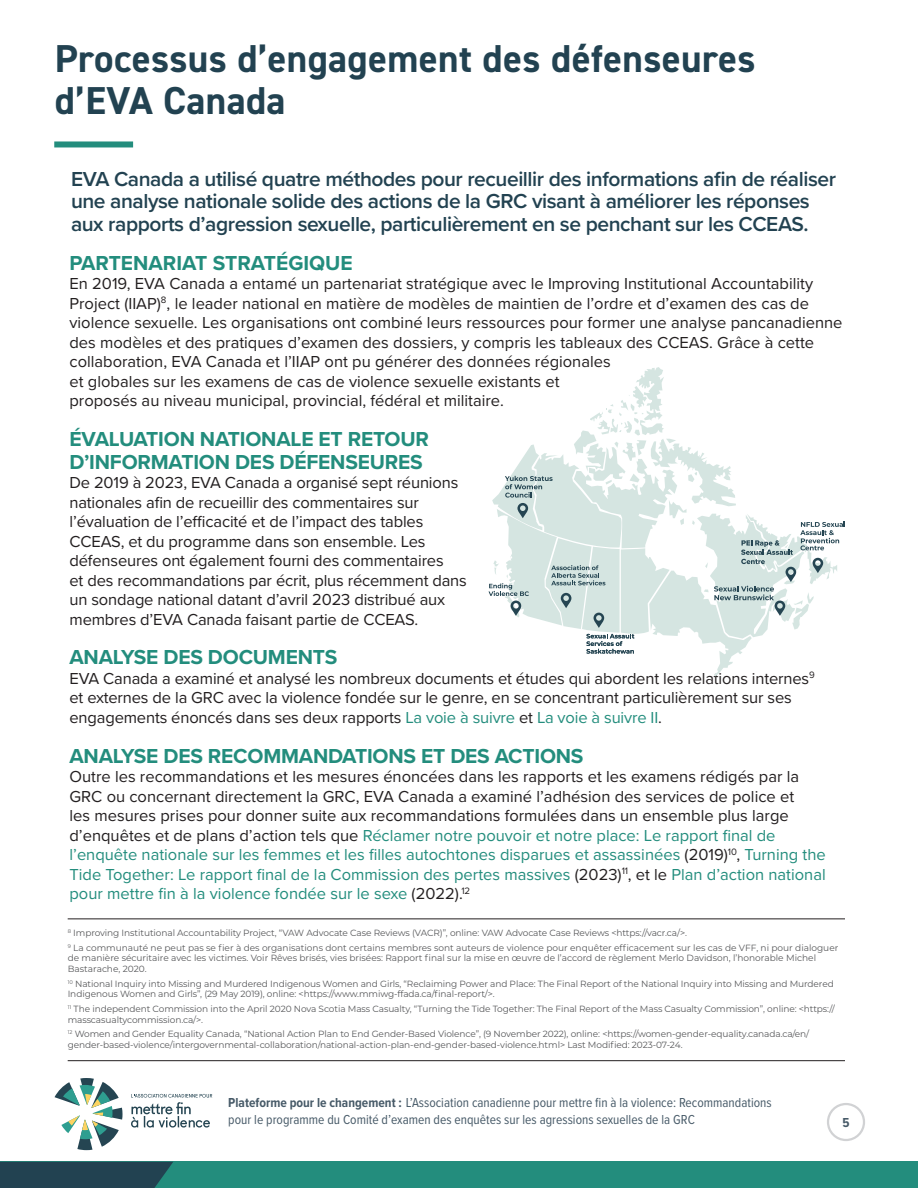
<style>
.page{position:relative;width:918px;height:1188px;background:#fff}
.page>*{position:absolute;margin:0;border:0;box-sizing:border-box;transform-origin:0 0}
.t1{font:700 39px/42px "DIN2014";letter-spacing:.01em;color:#224251}
.t2{font:600 21px/22.5px "Proxima Nova";letter-spacing:-.02em;color:#224251}
.t3{font:700 21px/22.5px "Proxima Nova";letter-spacing:-.01em;color:#238d7d}
.t4{font:16.5px/19.5px "Proxima Nova";color:#231f20}
.t5{font:13.5px/16.5px "Proxima Nova Cond";color:#475a68}
.t6{font:700 13.5px "Proxima Nova Cond";color:#475a68}
.t7{font:9px/10.5px "Montserrat";letter-spacing:-.01em;color:#57585a}
.s1{color:#238d7d}
.s2{font-weight:700}
</style>
<div class="page">
<svg style="left:55px;top:1078px;width:68px;height:72px"></svg>
<svg style="left:131px;top:1094px;width:81px;height:34px"></svg>
<div style="left:827px;top:1103px;width:38px;height:38px;border:2px solid #d1d2d4;border-radius:50%"></div>
<div style="left:0;top:1162px;width:918px;height:26px;background:#238d7d"></div>
<div style="left:0;top:1162px;width:173px;height:26px;background:#224251"></div>
<div style="left:54px;top:141px;width:79px;height:6px;background:#238d7d"></div>
<hr style="left:68px;top:918px;width:777px;height:1px;background:#231f20">
<hr style="left:68px;top:1060px;width:777px;height:1px;background:#231f20">
<svg style="left:489px;top:367px;width:356px;height:309px"></svg>
<p class="t1" style="left:55px;top:37px;width:702px">Processus d’engagement des défenseures d’EVA Canada</p>
<p class="t2" style="left:71px;top:167px;width:767px">EVA Canada a utilisé quatre méthodes pour recueillir des informations afin de réaliser une analyse nationale solide des actions de la GRC visant à améliorer les réponses aux rapports d’agression sexuelle, particulièrement en se penchant sur les CCEAS.</p>
<p class="t3" style="left:70px;top:251px;width:285px">PARTENARIAT STRATÉGIQUE</p>
<p class="t4" style="left:70px;top:273px;width:775px">En 2019, EVA Canada a entamé un partenariat stratégique avec le Improving Institutional Accountability Project (IIAP)<sup>8</sup>, le leader national en matière de modèles de maintien de l’ordre et d’examen des cas de violence sexuelle. Les organisations ont combiné leurs ressources pour former une analyse pancanadienne des modèles et des pratiques d’examen des dossiers, y compris les tableaux des CCEAS. Grâce à cette collaboration, EVA Canada et l’IIAP ont pu générer des données régionales<br>et globales sur les examens de cas de violence sexuelle existants et<br>proposés au niveau municipal, provincial, fédéral et militaire.</p>
<p class="t3" style="left:70px;top:427px;width:361px">ÉVALUATION NATIONALE ET RETOUR<br>D’INFORMATION DES DÉFENSEURES</p>
<p class="t4" style="left:70px;top:472px;width:399px">De 2019 à 2023, EVA Canada a organisé sept réunions nationales afin de recueillir des commentaires sur l’évaluation de l’efficacité et de l’impact des tables CCEAS, et du programme dans son ensemble. Les défenseures ont également fourni des commentaires<br>et des recommandations par écrit, plus récemment dans un sondage national datant d’avril 2023 distribué aux membres d’EVA Canada faisant partie de CCEAS.</p>
<p class="t3" style="left:70px;top:646px;width:269px">ANALYSE DES DOCUMENTS</p>
<p class="t4" style="left:70px;top:668px;width:747px">EVA Canada a examiné et analysé les nombreux documents et études qui abordent les relations internes<sup>9 </sup>et externes de la GRC avec la violence fondée sur le genre, en se concentrant particulièrement sur ses engagements énoncés dans ses deux rapports <span class="s1">La voie à suivre</span> et <span class="s1">La voie à suivre II</span>.</p>
<p class="t3" style="left:70px;top:744px;width:516px">ANALYSE DES RECOMMANDATIONS ET DES ACTIONS</p>
<p class="t4" style="left:70px;top:766px;width:758px">Outre les recommandations et les mesures énoncées dans les rapports et les examens rédigés par la GRC ou concernant directement la GRC, EVA Canada a examiné l’adhésion des services de police et<br>les mesures prises pour donner suite aux recommandations formulées dans un ensemble plus large d’enquêtes et de plans d’action tels que <span class="s1">Réclamer notre pouvoir et notre place: Le rapport final de l’enquête nationale sur les femmes et les filles autochtones disparues et assassinées</span> (2019)<sup>10</sup>, <span class="s1">Turning the Tide Together: Le rapport final de la Commission des pertes massives</span> (2023)<sup>11</sup>, et le <span class="s1">Plan d’action national pour mettre fin à la violence fondée sur le sexe</span> (2022).<sup>12</sup></p>
<p class="t7" style="left:68px;top:927px;width:621px"><sup>8</sup> Improving Institutional Accountability Project, “VAW Advocate Case Reviews (VACR)”, online: VAW Advocate Case Reviews &lt;https://vacr.ca/&gt;.</p>
<p class="t7" style="left:68px;top:942px;width:772px"><sup>9</sup> La communauté ne peut pas se fier à des organisations dont certains membres sont auteurs de violence pour enquêter efficacement sur les cas de VFF, ni pour dialoguer de manière sécuritaire avec les victimes. Voir Rêves brisés, vies brisées: Rapport final sur la mise en œuvre de l’accord de règlement Merlo Davidson, l’honorable Michel<br>Bastarache, 2020.</p>
<p class="t7" style="left:68px;top:978px;width:768px"><sup>10</sup> National Inquiry into Missing and Murdered Indigenous Women and Girls, “Reclaiming Power and Place: The Final Report of the National Inquiry into Missing and Murdered<br>Indigenous Women and Girls”, (29 May 2019), online: &lt;https://www.mmiwg-ffada.ca/final-report/&gt;.</p>
<p class="t7" style="left:68px;top:1003px;width:769px"><sup>11</sup> The independent Commission into the April 2020 Nova Scotia Mass Casualty, “Turning the Tide Together: The Final Report of the Mass Casualty Commission”, online: &lt;https:// masscasualtycommission.ca/&gt;.</p>
<p class="t7" style="left:68px;top:1029px;width:743px"><sup>12</sup> Women and Gender Equality Canada, “National Action Plan to End Gender-Based Violence”, (9 November 2022), online: &lt;https://women-gender-equality.canada.ca/en/ gender-based-violence/intergovernmental-collaboration/national-action-plan-end-gender-based-violence.html&gt; Last Modified: 2023-07-24.</p>
<p class="t5" style="left:228px;top:1094px;width:545px"><span class="s2">Plateforme pour le changement :</span> L’Association canadienne pour mettre fin à la violence: Recommandations pour le programme du Comité d’examen des enquêtes sur les agressions sexuelles de la GRC</p>
<p class="t6" style="left:842px;top:1112px;width:9px">5</p>
</div>
